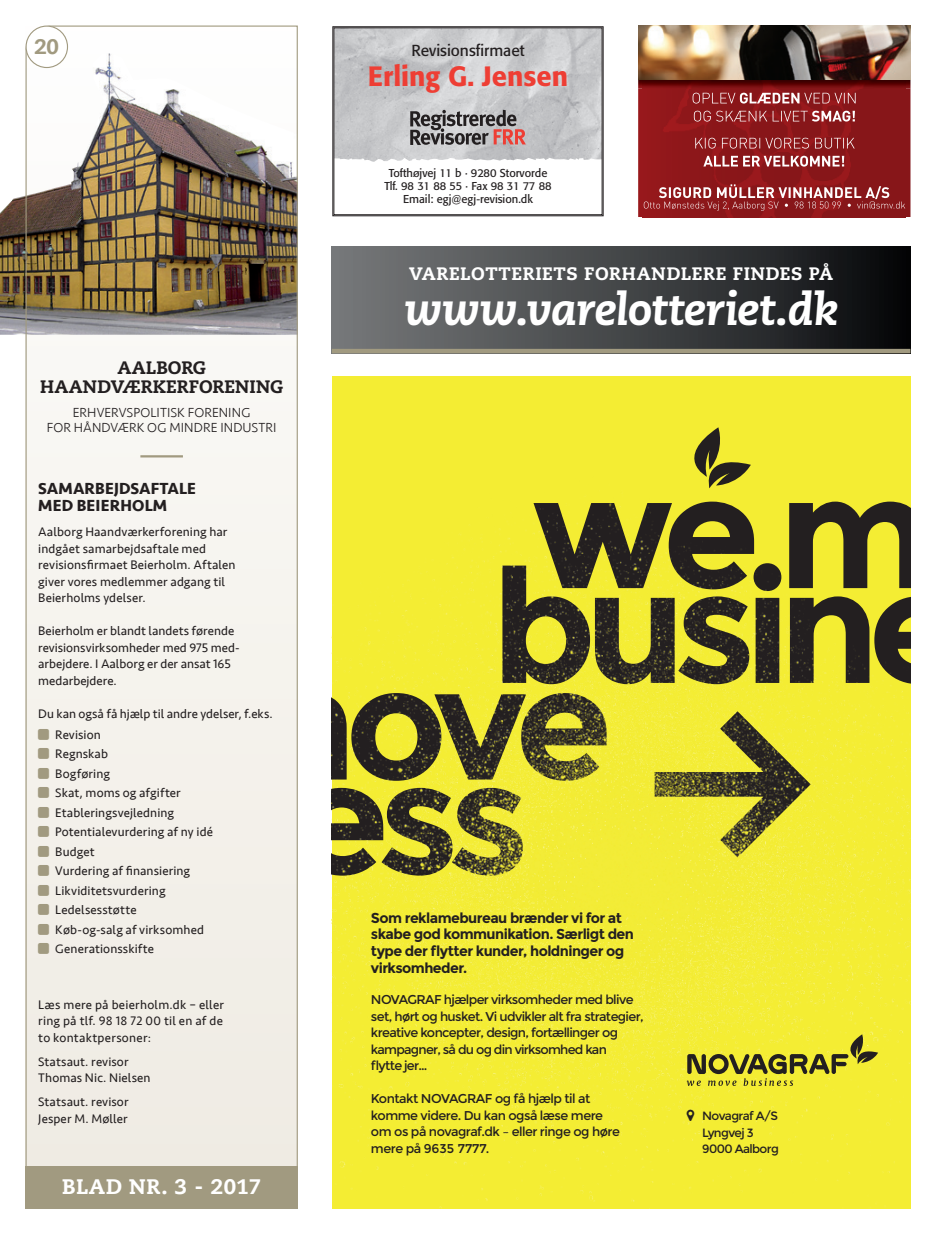
<style>
.page{position:relative;width:936px;height:1234px;background:#fff}
.page>*{position:absolute;margin:0;border:0;box-sizing:border-box;transform-origin:0 0}
.t1{font:italic 800 45px "Caecilia LT";letter-spacing:-.02em;color:#fff}
.t2{font:500 27.6px "Formata";color:#ee3e34}
.t3{font:800 21px "Caecilia LT";letter-spacing:.02em;color:#fff}
.t4{font:800 21px "Caecilia LT";color:#a19a80}
.t5{font:800 18px "Caecilia LT";letter-spacing:.035em;color:#fff}
.t6{font:800 18px/19.5px "Caecilia LT";letter-spacing:.005em;color:#231f20;text-align:center}
.t7{font:700 16.5px/16.5px "Seravek";letter-spacing:.01em;color:#231f20}
.t8{font:15.75px "Formata";color:#231f20}
.t9{font:700 14.25px/16.5px "Montserrat";letter-spacing:-.04em;color:#231f20}
.t10{font:300 13.5px/15px "Seravek";letter-spacing:.01em;color:#231f20;text-align:center}
.t11{font:12.75px/16.5px "Seravek";letter-spacing:.01em;color:#231f20}
.t12{font:12.75px/16.5px "Montserrat";letter-spacing:-.05em;color:#231f20}
.t13{font:12px/16.5px "Montserrat";letter-spacing:-.05em;color:#231f20}
.t14{font:11.4px/12.9px "Formata";color:#231f20;text-align:center}
</style>
<div class="page">
<img style="left:0;top:196px;width:25px;height:138px">
<svg style="left:25px;top:25px;width:273px;height:1183px"></svg>
<hr style="left:140px;top:455px;width:43px;height:2px;background:#a19a80">
<div style="left:332px;top:247px;width:578px;height:106px;background:linear-gradient(to right,#7a7c7e,#090b0d)"></div>
<hr style="left:332px;top:349px;width:578px;height:4px;background:#a19a80">
<svg style="left:332px;top:26px;width:271px;height:190px"></svg>
<div style="left:333px;top:27px;width:269px;height:188px;border:1px solid #231f20"></div>
<img style="left:638px;top:79px;width:272px;height:9px">
<img style="left:638px;top:26px;width:272px;height:53px">
<svg style="left:638px;top:88px;width:272px;height:129px;background:#993033"></svg>
<div style="left:332px;top:376px;width:578px;height:832px;background:#f4ed33"></div>
<svg style="left:708px;top:427px;width:12px;height:8px"></svg>
<img style="left:332px;top:435px;width:578px;height:773px">
<svg style="left:686px;top:1034px;width:192px;height:51px"></svg>
<div style="left:26px;top:26px;width:41px;height:41px;background:#fff;border-radius:50%"></div>
<div style="left:26px;top:26px;width:42px;height:42px;border:1px solid #a19a80;border-radius:50%"></div>
<svg style="left:38px;top:728px;width:11px;height:11px"></svg>
<svg style="left:38px;top:748px;width:11px;height:11px"></svg>
<svg style="left:38px;top:767px;width:11px;height:11px"></svg>
<svg style="left:38px;top:787px;width:11px;height:10px"></svg>
<svg style="left:38px;top:806px;width:11px;height:11px"></svg>
<svg style="left:38px;top:826px;width:11px;height:10px"></svg>
<svg style="left:38px;top:845px;width:11px;height:11px"></svg>
<svg style="left:38px;top:865px;width:11px;height:10px"></svg>
<svg style="left:38px;top:884px;width:11px;height:11px"></svg>
<svg style="left:38px;top:904px;width:11px;height:10px"></svg>
<svg style="left:38px;top:923px;width:11px;height:11px"></svg>
<svg style="left:38px;top:943px;width:11px;height:10px"></svg>
<svg style="left:686px;top:1109px;width:8px;height:11px"></svg>
<h3 class="t4" style="left:35px;top:33px;width:26px">20</h3>
<h3 class="t6" style="left:40px;top:357px;width:244px">AALBORG<br>HAANDVÆRKERFORENING</h3>
<p class="t10" style="left:47px;top:405px;width:231px">ERHVERVSPOLITISK FORENING<br>FOR HÅNDVÆRK OG MINDRE INDUSTRI</p>
<p class="t7" style="left:38px;top:480px;width:159px">SAMARBEJDSAFTALE<br>MED BEIERHOLM</p>
<p class="t11" style="left:38px;top:523px;width:199px">Aalborg Haandværkerforening har indgået samarbejdsaftale med revisionsfirmaet Beierholm. Aftalen giver vores medlemmer adgang til<br>Beierholms ydelser.</p>
<p class="t11" style="left:38px;top:622px;width:203px">Beierholm er blandt landets førende revisionsvirksomheder med 975 med&shy;arbejdere. I Aalborg er der ansat 165 medarbejdere.</p>
<p class="t11" style="left:55px;top:702px;width:219px;line-height:21px;text-indent:-17px">Du kan også få hjælp til andre ydelser, f.eks.<br>Revision</p>
<p class="t11" style="left:55px;top:744px;width:159px;line-height:19.5px">Regnskab<br>Bogføring<br>Skat, moms og afgifter<br>Etableringsvejledning<br>Potentialevurdering af ny idé<br>Budget<br>Vurdering af finansiering<br>Likviditetsvurdering<br>Ledelsesstøtte<br>Køb-og-salg af virksomhed<br>Generationsskifte</p>
<p class="t11" style="left:38px;top:996px;width:187px;text-align:justify">Læs mere på beierholm.dk – eller ring på tlf. 98 18 72 00 til en af de to kontaktpersoner:</p>
<p class="t11" style="left:38px;top:1053px;width:114px">Statsaut. revisor<br>Thomas Nic. Nielsen</p>
<p class="t11" style="left:38px;top:1093px;width:92px">Statsaut. revisor<br>Jesper M. Møller</p>
<h3 class="t3" style="left:62px;top:1172px;width:200px">BLAD NR. 3 - 2017</h3>
<p class="t8" style="left:411px;top:41px;width:115px">Revisionsfirmaet</p>
<h2 class="t2" style="left:368px;top:59px;width:202px">Erling G. Jensen</h2>
<p class="t14" style="left:384px;top:167px;width:169px">Tofthøjvej 11 b · 9280 Storvorde<br>Tlf. 98 31 88 55 · Fax 98 31 77 88<br>Email: egj@egj-revision.dk</p>
<h3 class="t5" style="left:409px;top:263px;width:425px">VARELOTTERIETS FORHANDLERE FINDES PÅ</h3>
<h1 class="t1" style="left:404px;top:283px;width:435px">www.varelotteriet.dk</h1>
<p class="t9" style="left:371px;top:909px;width:264px">Som reklamebureau brænder vi for at skabe god kommunikation. Særligt den type der flytter kunder, holdninger og virksomheder.</p>
<p class="t12" style="left:371px;top:991px;width:274px">NOVAGRAF hjælper virksomheder med blive set, hørt og husket. Vi udvikler alt fra strategier, kreative koncepter, design, fortællinger og kampagner, så du og din virksomhed kan<br>flytte jer…</p>
<p class="t12" style="left:371px;top:1090px;width:250px">Kontakt NOVAGRAF og få hjælp til at komme videre. Du kan også læse mere om os på novagraf.dk – eller ringe og høre mere på 9635 7777.</p>
<p class="t13" style="left:702px;top:1107px;width:78px">Novagraf A/S<br>Lyngvej 3<br>9000 Aalborg</p>
</div>
